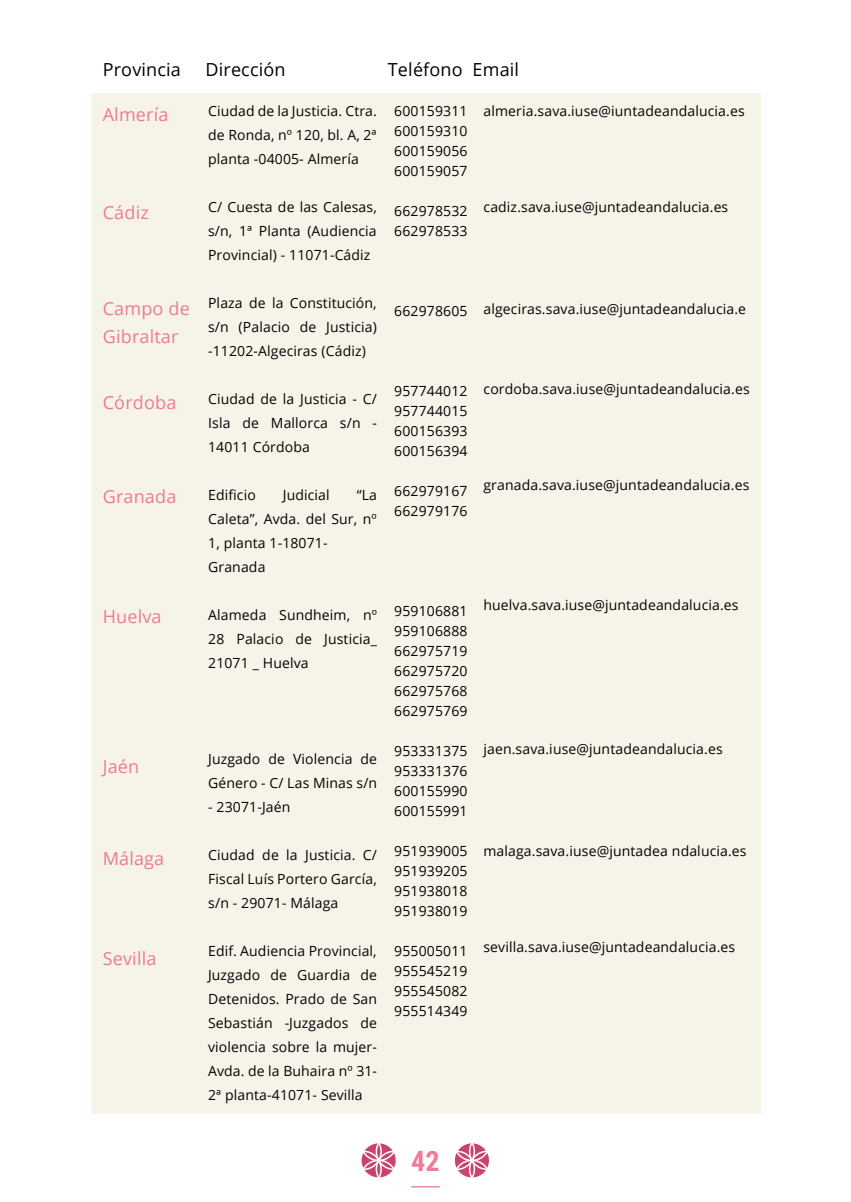
<style>
.page{position:relative;width:851px;height:1202px;background:#fff}
.page>*{position:absolute;margin:0;border:0;box-sizing:border-box;transform-origin:0 0}
.t1{font:700 28px "Roboto Condensed";color:#ef7b96}
.t2{font:18px/28px "Open Sans";letter-spacing:.01em;color:#ef7a96}
.t3{font:18px "Open Sans";letter-spacing:.01em;color:#020203}
.t4{font:14px/24px "Open Sans";letter-spacing:.01em;color:#020203;text-align:justify}
</style>
<div class="page">
<div style="left:91px;top:94px;width:669px;height:1020px;background:#f6f4e9"></div>
<svg style="left:411px;top:1186px;width:28px;height:1px"></svg>
<svg style="left:454px;top:1143px;width:35px;height:35px"></svg>
<svg style="left:361px;top:1143px;width:36px;height:35px"></svg>
<p class="t3" style="left:103px;top:57px;width:80px">Provincia</p>
<p class="t3" style="left:205px;top:57px;width:82px">Dirección</p>
<p class="t3" style="left:388px;top:57px;width:133px">Teléfono Email</p>
<p class="t4" style="left:208px;top:99px;width:170px">Ciudad de la Justicia. Ctra. de Ronda, nº 120, bl. A, 2ª planta -04005- Almería</p>
<p class="t4" style="left:208px;top:195px;width:170px">C/ Cuesta de las Calesas, s/n, 1ª Planta (Audiencia Provincial) - 11071-Cádiz</p>
<p class="t4" style="left:208px;top:291px;width:170px">Plaza de la Constitución, s/n (Palacio de Justicia) -11202-Algeciras (Cádiz)</p>
<p class="t4" style="left:208px;top:387px;width:170px">Ciudad de la Justicia - C/ Isla de Mallorca s/n - 14011 Córdoba</p>
<p class="t4" style="left:208px;top:483px;width:49px">Edificio</p>
<p class="t4" style="left:283px;top:483px;width:48px">Judicial</p>
<p class="t4" style="left:483px;top:99px;width:263px">almeria.sava.iuse@iuntadeandalucia.es</p>
<p class="t4" style="left:394px;top:101px;width:75px;line-height:20px">600159311<br>600159310<br>600159056<br>600159057</p>
<p class="t4" style="left:394px;top:201px;width:75px;line-height:20px">662978532<br>662978533</p>
<p class="t2" style="left:103px;top:100px;width:67px">Almería</p>
<p class="t4" style="left:483px;top:195px;width:246px">cadiz.sava.iuse@juntadeandalucia.es</p>
<p class="t2" style="left:103px;top:198px;width:48px">Cádiz</p>
<p class="t2" style="left:103px;top:294px;width:89px">Campo de<br>Gibraltar</p>
<p class="t4" style="left:483px;top:297px;width:264px">algeciras.sava.iuse@juntadeandalucia.e</p>
<p class="t4" style="left:394px;top:299px;width:75px">662978605</p>
<p class="t4" style="left:483px;top:377px;width:268px">cordoba.sava.iuse@juntadeandalucia.es</p>
<p class="t4" style="left:394px;top:381px;width:75px;line-height:20px">957744012<br>957744015<br>600156393<br>600156394</p>
<p class="t4" style="left:394px;top:481px;width:75px;line-height:20px">662979167<br>662979176</p>
<p class="t2" style="left:103px;top:388px;width:75px">Córdoba</p>
<p class="t4" style="left:483px;top:473px;width:267px">granada.sava.iuse@juntadeandalucia.es</p>
<p class="t2" style="left:103px;top:482px;width:75px">Granada</p>
<p class="t4" style="left:208px;top:483px;width:170px;text-align:left;text-indent:148px">“La<br>Caleta”, Avda. del Sur, nº<br>1, planta 1-18071-<br>Granada</p>
<p class="t4" style="left:208px;top:603px;width:170px">Alameda Sundheim, nº 28 Palacio de Justicia_ 21071 _ Huelva</p>
<p class="t4" style="left:483px;top:593px;width:257px">huelva.sava.iuse@juntadeandalucia.es</p>
<p class="t4" style="left:394px;top:601px;width:75px;line-height:20px">959106881<br>959106888<br>662975719<br>662975720<br>662975768<br>662975769</p>
<p class="t4" style="left:394px;top:741px;width:75px;line-height:20px">953331375<br>953331376<br>600155990<br>600155991</p>
<p class="t4" style="left:394px;top:841px;width:75px;line-height:20px">951939005<br>951939205<br>951938018<br>951938019</p>
<p class="t4" style="left:394px;top:941px;width:75px;line-height:20px">955005011<br>955545219<br>955545082<br>955514349</p>
<p class="t2" style="left:103px;top:602px;width:60px">Huelva</p>
<p class="t4" style="left:483px;top:737px;width:241px">jaen.sava.iuse@juntadeandalucia.es</p>
<p class="t4" style="left:208px;top:747px;width:170px">Juzgado de Violencia de<br>Género - C/ Las Minas s/n</p>
<p class="t4" style="left:208px;top:795px;width:84px">- 23071-Jaén</p>
<p class="t4" style="left:208px;top:843px;width:170px">Ciudad de la Justicia. C/ Fiscal Luís Portero García, s/n - 29071- Málaga</p>
<p class="t4" style="left:208px;top:939px;width:171px">Edif. Audiencia Provincial, Juzgado de Guardia de Detenidos. Prado de San Sebastián -Juzgados de violencia sobre la mujer-Avda. de la Buhaira nº 31- 2ª planta-41071- Sevilla</p>
<p class="t2" style="left:103px;top:752px;width:38px">Jaén</p>
<p class="t4" style="left:483px;top:839px;width:265px">malaga.sava.iuse@juntadea ndalucia.es</p>
<p class="t2" style="left:103px;top:844px;width:63px">Málaga</p>
<p class="t4" style="left:483px;top:935px;width:253px">sevilla.sava.iuse@juntadeandalucia.es</p>
<p class="t2" style="left:103px;top:944px;width:55px">Sevilla</p>
<h1 class="t1" style="left:411px;top:1141px;width:30px">42</h1>
</div>
